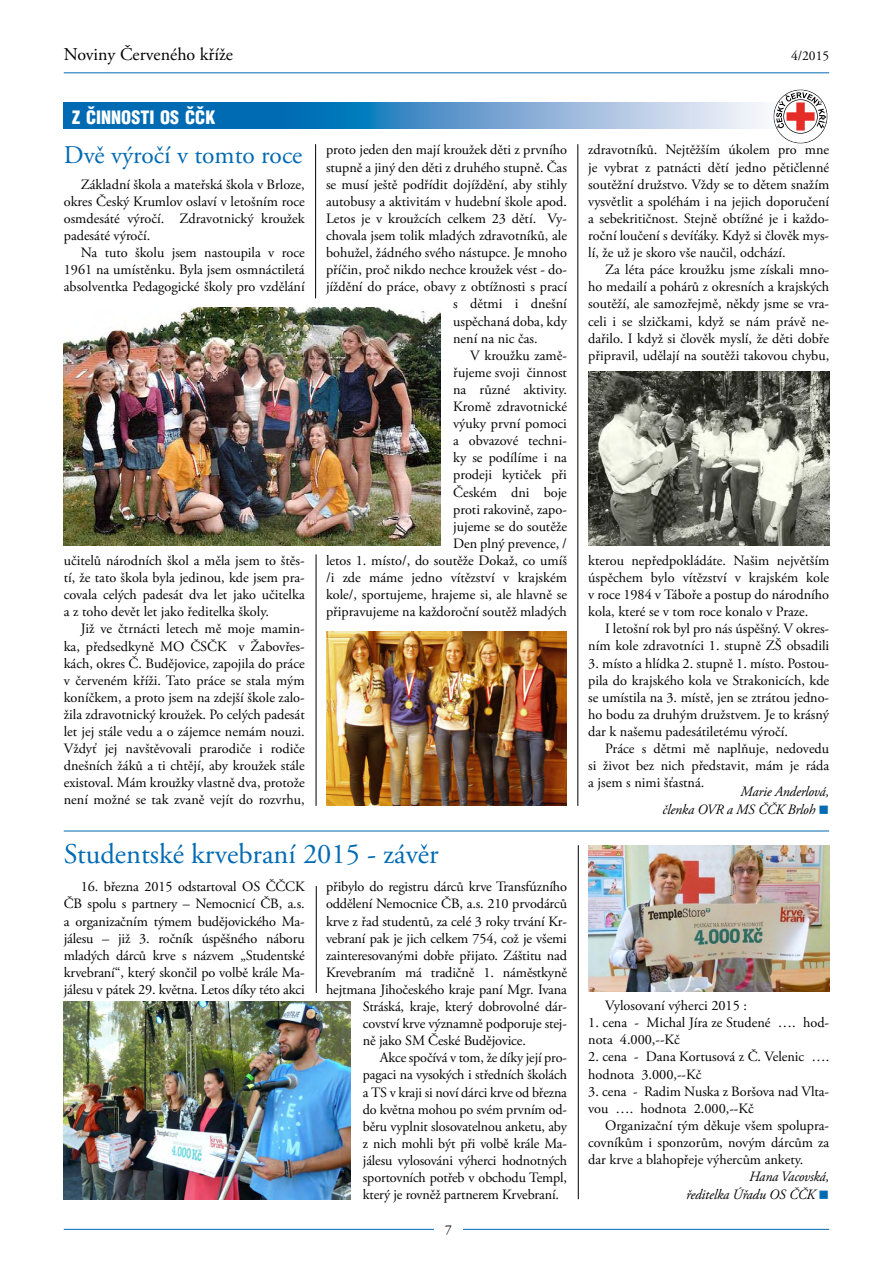
<style>
.page{position:relative;width:893px;height:1263px;background:#fff}
.page>*{position:absolute;margin:0;border:0;box-sizing:border-box;transform-origin:0 0}
.základní_text{font:28.5px "Adobe Garamond Pro";color:#006ab3}
.základní_text-2{font:25.5px "Adobe Garamond Pro";color:#006ab3}
.t1{font:18px "Adobe Garamond Pro";color:#000}
.t2{font:900 18px "Switzerland Cond";color:#fff}
.základní_text-3{font:14.25px/17.1px "Adobe Garamond Pro";color:#000;text-align:justify}
.t3{font:italic 14.25px "Adobe Garamond Pro";letter-spacing:-.01em;color:#000}
.t4{font:13.5px "Adobe Garamond Pro";color:#000}
.s1{color:#006ab3}
</style>
<div class="page">
<hr style="left:64px;top:72px;width:765px;height:1px;background:#006ab3">
<hr style="left:64px;top:1229px;width:765px;height:1px;background:#006ab3">
<div style="left:434px;top:1217px;width:29px;height:25px;background:#fff"></div>
<svg style="left:64px;top:103px;width:764px;height:25px;background:#5899cb"></svg>
<svg style="left:773px;top:89px;width:37px;height:55px"></svg>
<img style="left:64px;top:307px;width:376px;height:239px">
<img style="left:326px;top:631px;width:241px;height:175px">
<img style="left:588px;top:371px;width:241px;height:175px">
<hr style="left:64px;top:831px;width:765px;height:1px;background:#006ab3">
<img style="left:64px;top:1001px;width:286px;height:198px">
<img style="left:588px;top:845px;width:241px;height:146px">
<hr style="left:315px;top:144px;width:1px;height:154px;background:#000">
<hr style="left:316px;top:554px;width:1px;height:252px;background:#000">
<hr style="left:578px;top:144px;width:1px;height:662px;background:#000">
<hr style="left:316px;top:886px;width:1px;height:107px;background:#000">
<hr style="left:578px;top:845px;width:1px;height:354px;background:#000">
<p class="t1" style="left:64px;top:43px;width:171px">Noviny Červeného kříže</p>
<p class="t4" style="left:791px;top:47px;width:40px">4/2015</p>
<p class="t2" style="left:72px;top:106px;width:145px">Z ČINNOSTI OS ČČK</p>
<p class="základní_text-2" style="left:64px;top:139px;width:240px">Dvě výročí v tomto roce</p>
<p class="základní_text-3" style="left:64px;top:176px;width:242px;text-indent:17px">Základní škola a mateřská škola v Brloze, okres Český Krumlov oslaví v letošním roce osmdesáté výročí. Zdravotnický kroužek padesáté výročí.</p>
<p class="základní_text-3" style="left:64px;top:245px;width:242px;text-indent:17px">Na tuto školu jsem nastoupila v roce 1961 na umístěnku. Byla jsem osmnáctiletá absolventka Pedagogické školy pro vzdělání</p>
<p class="základní_text-3" style="left:64px;top:552px;width:242px">učitelů národních škol a měla jsem to štěs&shy;tí, že tato škola byla jedinou, kde jsem pra&shy;covala celých padesát dva let jako učitelka a z toho devět let jako ředitelka školy.</p>
<p class="základní_text-3" style="left:64px;top:621px;width:242px;text-indent:17px">Již ve čtrnácti letech mě moje mamin&shy;ka, předsedkyně MO ČSČK v Žabovřes&shy;kách, okres Č. Budějovice, zapojila do práce v červeném kříži. Tato práce se stala mým koníčkem, a proto jsem na zdejší škole zalo&shy;žila zdravotnický kroužek. Po celých padesát let jej stále vedu a o zájemce nemám nouzi.<br>Vždyť jej navštěvovali prarodiče i rodiče dnešních žáků a ti chtějí, aby kroužek stále existoval. Mám kroužky vlastně dva, protože není možné se tak zvaně vejít do rozvrhu,</p>
<p class="základní_text-3" style="left:326px;top:142px;width:242px">proto jeden den mají kroužek děti z prvního</p>
<p class="základní_text-3" style="left:326px;top:159px;width:242px">stupně a jiný den děti z druhého stupně. Čas</p>
<p class="základní_text-3" style="left:326px;top:176px;width:242px">se musí ještě podřídit dojíždění, aby stihly</p>
<p class="základní_text-3" style="left:326px;top:193px;width:242px">autobusy a aktivitám v hudební škole apod.</p>
<p class="základní_text-3" style="left:326px;top:210px;width:242px">Letos je v kroužcích celkem 23 dětí. Vy-</p>
<p class="základní_text-3" style="left:326px;top:227px;width:242px">chovala jsem tolik mladých zdravotníků, ale</p>
<p class="základní_text-3" style="left:326px;top:245px;width:242px">bohužel, žádného svého nástupce. Je mnoho</p>
<p class="základní_text-3" style="left:326px;top:262px;width:242px">příčin, proč nikdo nechce kroužek vést - do-</p>
<p class="základní_text-3" style="left:326px;top:279px;width:242px">jíždění do práce, obavy z obtížnosti s prací</p>
<p class="základní_text-3" style="left:453px;top:296px;width:115px">s dětmi i dnešní</p>
<p class="základní_text-3" style="left:453px;top:313px;width:115px">uspěchaná doba, kdy</p>
<p class="základní_text-3" style="left:453px;top:330px;width:86px">není na nic čas.</p>
<p class="základní_text-3" style="left:326px;top:347px;width:242px;text-align:right">V kroužku zamě-<br>řujeme svoji činnost<br>na různé aktivity.<br>Kromě zdravotnické<br>výuky první pomoci<br>a obvazové techni-<br>ky se podílíme i na<br>prodeji kytiček při<br>Českém dni boje<br>proti rakovině, zapo-<br>jujeme se do soutěže<br>Den plný prevence, /<br>letos 1. místo/, do soutěže Dokaž, co umíš /i zde máme jedno vítězství v krajském kole/, sportujeme, hrajeme si, ale hlavně se připravujeme na každoroční soutěž mladých</p>
<p class="základní_text" style="left:64px;top:836px;width:376px">Studentské krvebraní 2015 - závěr</p>
<p class="základní_text-3" style="left:64px;top:879px;width:242px;text-indent:17px">16. března 2015 odstartoval OS ČČCK ČB spolu s partnery – Nemocnicí ČB, a.s. a organizačním týmem budějovického Ma&shy;jálesu – již 3. ročník úspěšného náboru mladých dárců krve s názvem „Studentské krvebraní“, který skončil po volbě krále Ma&shy;jálesu v pátek 29. května. Letos díky této akci</p>
<p class="základní_text-3" style="left:326px;top:879px;width:242px">přibylo do registru dárců krve Transfúzního</p>
<p class="základní_text-3" style="left:326px;top:896px;width:242px">oddělení Nemocnice ČB, a.s. 210 prvodárců</p>
<p class="základní_text-3" style="left:326px;top:913px;width:242px">krve z řad studentů, za celé 3 roky trvání Kr-</p>
<p class="základní_text-3" style="left:326px;top:930px;width:242px">vebraní pak je jich celkem 754, což je všemi</p>
<p class="základní_text-3" style="left:326px;top:947px;width:242px">zainteresovanými dobře přijato. Záštitu nad</p>
<p class="základní_text-3" style="left:326px;top:964px;width:242px">Krevebraním má tradičně 1. náměstkyně</p>
<p class="základní_text-3" style="left:326px;top:981px;width:242px">hejtmana Jihočeského kraje paní Mgr. Ivana</p>
<p class="základní_text-3" style="left:363px;top:998px;width:206px">Stráská, kraje, který dobrovolné dár-</p>
<p class="základní_text-3" style="left:363px;top:1015px;width:206px">covství krve významně podporuje stej-</p>
<p class="základní_text-3" style="left:363px;top:1033px;width:164px">ně jako SM České Budějovice.</p>
<p class="základní_text-3" style="left:363px;top:1050px;width:206px;text-indent:17px">Akce spočívá v tom, že díky její pro&shy;pagaci na vysokých i středních školách a TS v kraji si noví dárci krve od března do května mohou po svém prvním od&shy;běru vyplnit slosovatelnou anketu, aby z nich mohli být při volbě krále Ma&shy;jálesu vylosováni výherci hodnotných sportovních potřeb v obchodu Templ, který je rovněž partnerem Krvebraní.</p>
<p class="t4" style="left:445px;top:1222px;width:8px">7</p>
<p class="základní_text-3" style="left:588px;top:142px;width:242px">zdravotníků. Nejtěžším úkolem pro mne je vybrat z patnácti dětí jedno pětičlenné soutěžní družstvo. Vždy se to dětem snažím vysvětlit a spoléhám i na jejich doporučení a sebekritičnost. Stejně obtížné je i každo&shy;roční loučení s devíťáky. Když si člověk mys&shy;lí, že už je skoro vše naučil, odchází.</p>
<p class="základní_text-3" style="left:588px;top:262px;width:242px;text-indent:17px">Za léta páce kroužku jsme získali mno&shy;ho medailí a pohárů z okresních a krajských soutěží, ale samozřejmě, někdy jsme se vra&shy;celi i se slzičkami, když se nám právě ne&shy;dařilo. I když si člověk myslí, že děti dobře připravil, udělají na soutěži takovou chybu,</p>
<p class="základní_text-3" style="left:588px;top:552px;width:242px">kterou nepředpokládáte. Našim největším úspěchem bylo vítězství v krajském kole v roce 1984 v Táboře a postup do národního kola, které se v tom roce konalo v Praze.</p>
<p class="základní_text-3" style="left:588px;top:621px;width:242px;text-align:right">I letošní rok byl pro nás úspěšný. V okres&shy;ním kole zdravotníci 1. stupně ZŠ obsadili</p>
<p class="základní_text-3" style="left:588px;top:655px;width:242px">3. místo a hlídka 2. stupně 1. místo. Postou&shy;pila do krajského kola ve Strakonicích, kde se umístila na 3. místě, jen se ztrátou jedno&shy;ho bodu za druhým družstvem. Je to krásný dar k našemu padesátiletému výročí.</p>
<p class="základní_text-3" style="left:588px;top:740px;width:242px;text-indent:17px">Práce s dětmi mě naplňuje, nedovedu si život bez nich představit, mám je ráda a jsem s nimi šťastná.</p>
<p class="t3" style="left:740px;top:783px;width:90px">Marie Anderlová,</p>
<p class="t3" style="left:662px;top:800px;width:168px">členka OVR a MS ČČK Brloh <span class="s1">■</span></p>
<p class="základní_text-3" style="left:605px;top:997px;width:143px">Vylosovaní výherci 2015 :</p>
<p class="základní_text-3" style="left:588px;top:1015px;width:242px">1. cena - Michal Jíra ze Studené …. hod&shy;nota 4.000,--Kč</p>
<p class="základní_text-3" style="left:588px;top:1049px;width:242px">2. cena - Dana Kortusová z Č. Velenic …. hodnota 3.000,--Kč</p>
<p class="základní_text-3" style="left:588px;top:1083px;width:242px">3. cena - Radim Nuska z Boršova nad Vlta&shy;vou …. hodnota 2.000,--Kč</p>
<p class="základní_text-3" style="left:588px;top:1117px;width:242px;text-indent:17px">Organizační tým děkuje všem spolupra&shy;covníkům i sponzorům, novým dárcům za dar krve a blahopřeje výhercům ankety.</p>
<p class="t3" style="left:749px;top:1168px;width:82px">Hana Vacovská,</p>
<p class="t3" style="left:686px;top:1185px;width:145px">ředitelka Úřadu OS ČČK <span class="s1">■</span></p>
</div>
